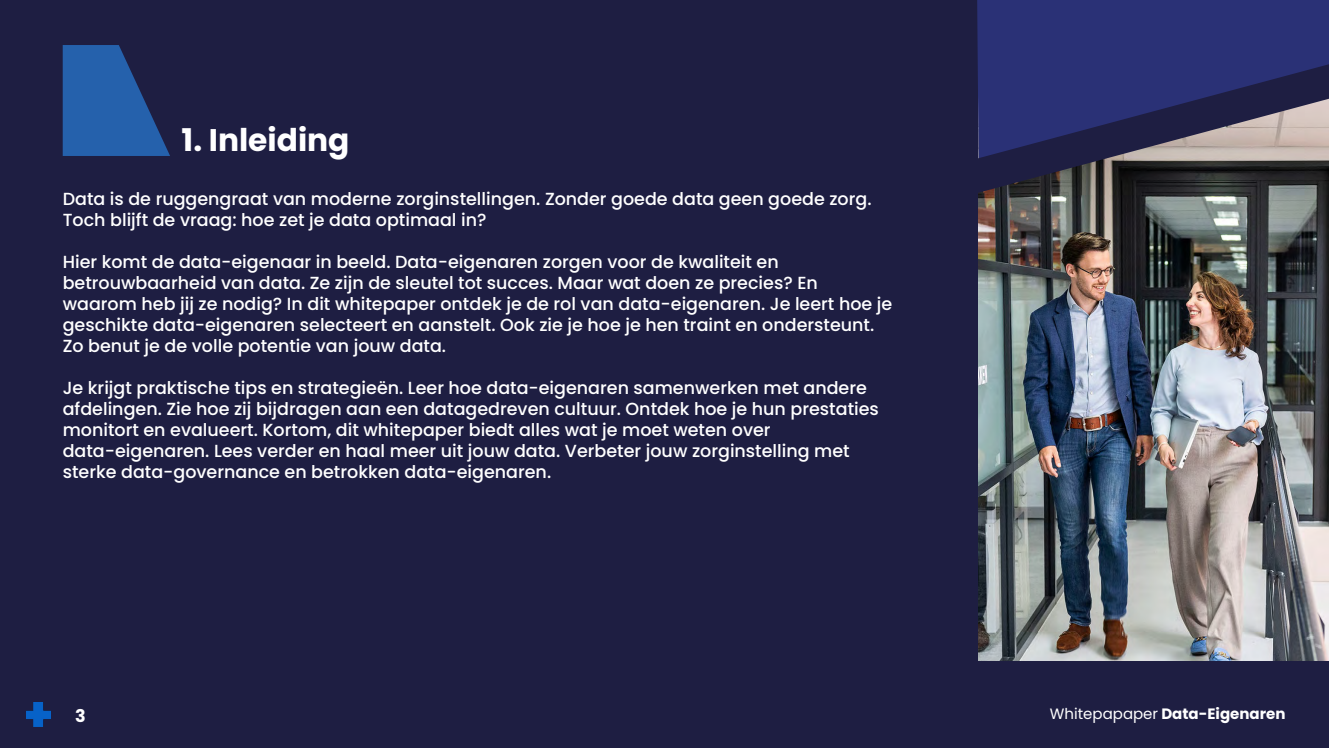
<style>
.page{position:relative;width:1329px;height:748px;background:#1e1e42}
.page>*{position:absolute;margin:0;border:0;box-sizing:border-box;transform-origin:0 0}
.t1{font:700 31.25px "Poppins";color:#fff}
.t2{font:500 17.5px/21px "Poppins";color:#fff}
.t3{font:700 17.5px "Poppins";color:#fff}
.t4{font:700 15px "Poppins";color:#fff}
.s1{font-weight:400}
</style>
<div class="page">
<svg style="left:63px;top:45px;width:107px;height:111px"></svg>
<img style="left:27px;top:703px;width:23px;height:23px">
<img style="left:979px;top:202px;width:350px;height:458px">
<div style="left:977px;top:0;width:352px;height:64px;background:#2a3176"></div>
<svg style="left:977px;top:64px;width:352px;height:138px"></svg>
<h1 class="t1" style="left:182px;top:122px;width:169px">1. Inleiding</h1>
<p class="t2" style="left:63px;top:188px;width:810px">Data is de ruggengraat van moderne zorginstellingen. Zonder goede data geen goede zorg.<br>Toch blijft de vraag: hoe zet je data optimaal in?</p>
<p class="t2" style="left:63px;top:251px;width:831px">Hier komt de data-eigenaar in beeld. Data-eigenaren zorgen voor de kwaliteit en betrouwbaarheid van data. Ze zijn de sleutel tot succes. Maar wat doen ze precies? En waarom heb jij ze nodig? In dit whitepaper ontdek je de rol van data-eigenaren. Je leert hoe je geschikte data-eigenaren selecteert en aanstelt. Ook zie je hoe je hen traint en ondersteunt.<br>Zo benut je de volle potentie van jouw data.</p>
<p class="t2" style="left:63px;top:377px;width:818px">Je krijgt praktische tips en strategieën. Leer hoe data-eigenaren samenwerken met andere afdelingen. Zie hoe zij bijdragen aan een datagedreven cultuur. Ontdek hoe je hun prestaties monitort en evalueert. Kortom, dit whitepaper biedt alles wat je moet weten over data-eigenaren. Lees verder en haal meer uit jouw data. Verbeter jouw zorginstelling met sterke data-governance en betrokken data-eigenaren.</p>
<p class="t3" style="left:75px;top:705px;width:12px">3</p>
<p class="t4" style="left:1050px;top:705px;width:237px"><span class="s1">Whitepapaper</span> Data-Eigenaren</p>
</div>
